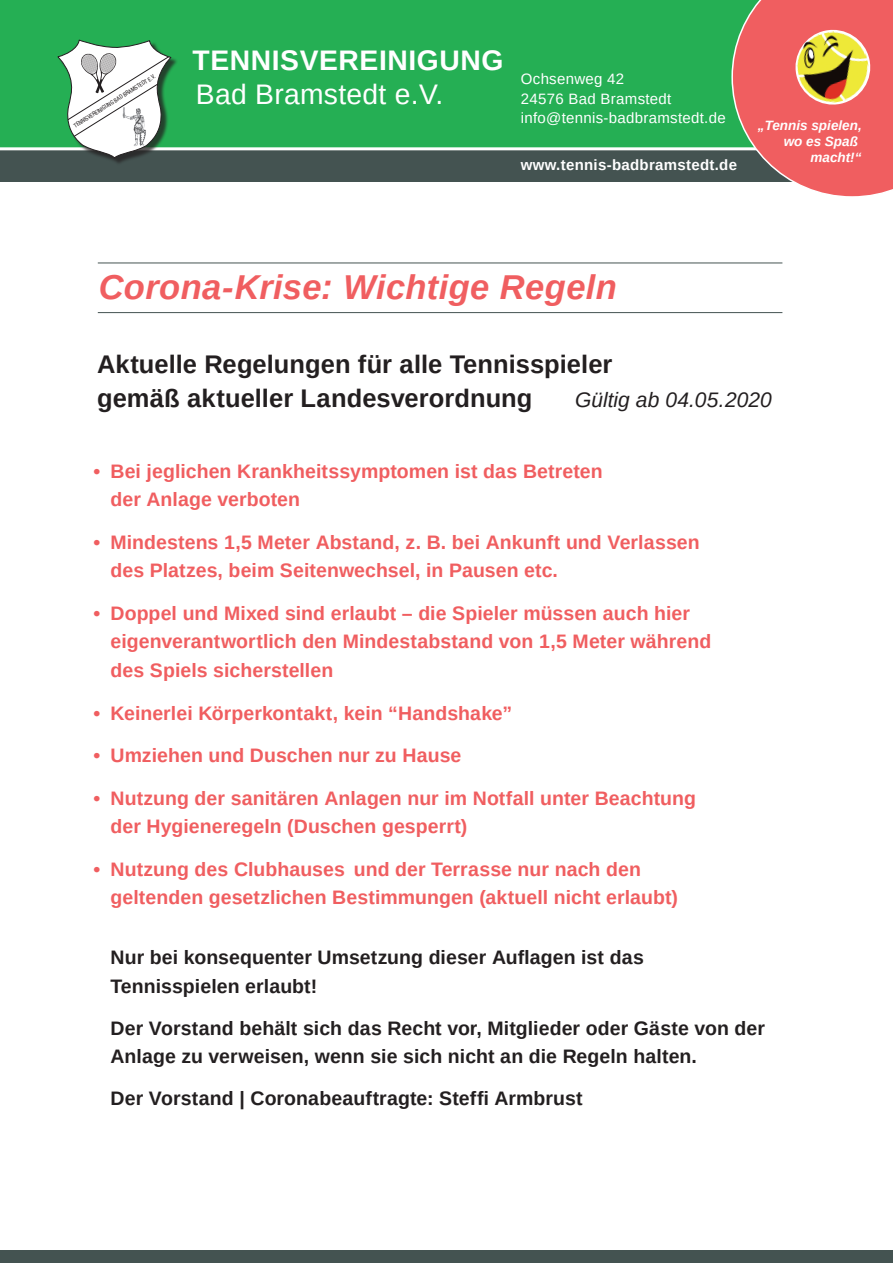
<style>
.page{position:relative;width:893px;height:1263px;background:#fff}
.page>*{position:absolute;margin:0;border:0;box-sizing:border-box;transform-origin:0 0}
.t1{font:italic 700 34.5px "Arimo";letter-spacing:.01em;color:#f05e60}
.t2{font:700 28.35px "Arimo";letter-spacing:.02em;color:#fff}
.t3{font:28.35px "Arimo";letter-spacing:.01em;color:#fff}
.t4{font:700 25.5px/33.9px "Arimo";color:#231f20}
.t5{font:italic 21px "Arimo";color:#231f20}
.t6{font:700 19.5px/28.5px "Arimo";letter-spacing:.005em;color:#f05e60}
.t7{font:700 19.5px/28.5px "Arimo";letter-spacing:.005em;color:#231f20}
.t8{font:15px/19.5px "Arimo";letter-spacing:.02em;color:#fff}
.t9{font:700 15px "Arimo";letter-spacing:.02em;color:#fff}
.t10{font:italic 700 13.5px/16.2px "Arimo";color:#fff;text-align:right}
.t11{font:condensed 5.85px "Helvetica Neue LT Std";color:#231f20}
</style>
<div class="page">
<div style="left:0;top:148px;width:893px;height:34px;background:#445351"></div>
<div style="left:0;top:0;width:893px;height:148px;background:#25af54"></div>
<hr style="left:0;top:147px;width:893px;height:3px;background:#fff">
<div style="left:59px;top:41px;width:119px;height:124px;background:#231f20;opacity:.75"></div>
<svg style="left:57px;top:40px;width:114px;height:119px"></svg>
<img style="left:119px;top:105px;width:38px;height:43px">
<div style="left:0;top:1250px;width:893px;height:13px;background:#445351"></div>
<svg style="left:731px;top:0;width:162px;height:197px"></svg>
<img style="left:791px;top:26px;width:83px;height:83px">
<hr style="left:98px;top:312px;width:684px;height:1px;background:#445351">
<hr style="left:98px;top:263px;width:684px;height:1px;background:#445351">
<h2 class="t2" style="left:193px;top:40px;width:312px">TENNISVEREINIGUNG</h2>
<h2 class="t3" style="left:196px;top:76px;width:249px">Bad Bramstedt e.V.</h2>
<p class="t11" style="left:72px;top:123px;width:97px;rotate:-32deg">TENNISVEREINIGUNG BAD BRAMSTEDT E.V.</p>
<p class="t8" style="left:521px;top:69px;width:206px">Ochsenweg 42<br>24576 Bad Bramstedt info@tennis-badbramstedt.de</p>
<p class="t9" style="left:521px;top:155px;width:218px">www.tennis-badbramstedt.de</p>
<p class="t10" style="left:758px;top:117px;width:105px">„Tennis spielen, wo es Spaß macht!“</p>
<h1 class="t1" style="left:99px;top:264px;width:519px">Corona-Krise: Wichtige Regeln</h1>
<h3 class="t4" style="left:97px;top:348px;width:517px">Aktuelle Regelungen für alle Tennisspieler gemäß aktueller Landesverordnung</h3>
<p class="t5" style="left:575px;top:386px;width:198px">Gültig ab 04.05.2020</p>
<p class="t6" style="left:111px;top:457px;width:494px;text-indent:-17px">• Bei jeglichen Krankheitssymptomen ist das Betreten der Anlage verboten</p>
<p class="t6" style="left:111px;top:528px;width:591px;text-indent:-17px">• Mindestens 1,5 Meter Abstand, z. B. bei Ankunft und Verlassen des Platzes, beim Seitenwechsel, in Pausen etc.</p>
<p class="t6" style="left:111px;top:599px;width:602px;text-indent:-17px">• Doppel und Mixed sind erlaubt – die Spieler müssen auch hier eigenverantwortlich den Mindestabstand von 1,5 Meter während des Spiels sicherstellen</p>
<p class="t6" style="left:93px;top:699px;width:420px">• Keinerlei Körperkontakt, kein “Handshake”</p>
<p class="t6" style="left:93px;top:741px;width:369px">• Umziehen und Duschen nur zu Hause</p>
<p class="t6" style="left:111px;top:784px;width:587px;text-indent:-17px">• Nutzung der sanitären Anlagen nur im Notfall unter Beachtung der Hygieneregeln (Duschen gesperrt)</p>
<p class="t6" style="left:111px;top:855px;width:569px;text-indent:-17px">• Nutzung des Clubhauses und der Terrasse nur nach den geltenden gesetzlichen Bestimmungen (aktuell nicht erlaubt)</p>
<p class="t7" style="left:111px;top:943px;width:535px">Nur bei konsequenter Umsetzung dieser Auflagen ist das<br>Tennisspielen erlaubt!</p>
<p class="t7" style="left:111px;top:1014px;width:656px">Der Vorstand behält sich das Recht vor, Mitglieder oder Gäste von der<br>Anlage zu verweisen, wenn sie sich nicht an die Regeln halten.</p>
<p class="t7" style="left:111px;top:1084px;width:473px">Der Vorstand | Coronabeauftragte: Steffi Armbrust</p>
</div>
